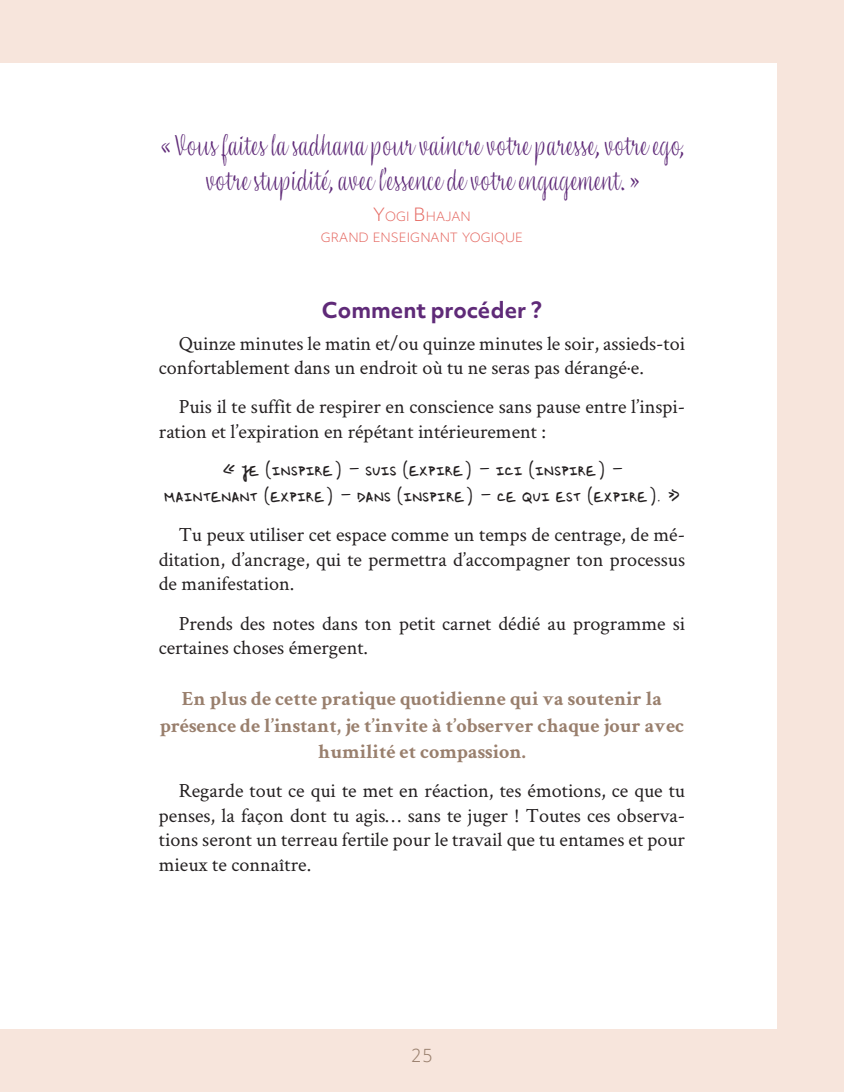
<style>
.page{position:relative;width:844px;height:1092px;background:#fff}
.page>*{position:absolute;margin:0;border:0;box-sizing:border-box;transform-origin:0 0}
.t1{font:31.5px/35px "Liebe Gerda";color:#5f2a78;text-align:center}
.t2{font:700 21px "Objektiv Mk 3";color:#5f2a78}
.t3{font:20.12px/24.5px "Crimson Text";color:#231f20}
.t4{font:700 20.12px/26.2px "Crimson Text";color:#997f6d;text-align:center}
.t5{font:20.12px/26.2px "Rough Notes Small Caps";letter-spacing:-.02em;color:#231f20;text-align:center}
.t6{font:300 17.5px "Objektiv Mk 3";color:#997f6d}
.t7{font:300 12.25px/21px "Objektiv Mk 3";color:#e56a63;text-align:center}
.s1{font-size:17.5px}
</style>
<div class="page">
<div style="left:0;top:1029px;width:843px;height:62px;background:#f7e5dc"></div>
<div style="left:0;top:0;width:843px;height:62px;background:#f7e5dc"></div>
<div style="left:777px;top:0;width:66px;height:1091px;background:#f7e5dc"></div>
<h1 class="t1" style="left:161px;top:127px;width:524px">« Vous faites la sadhana pour vaincre votre paresse, votre ego, votre stupidité, avec l’essence de votre engagement. »</h1>
<p class="t7" style="left:321px;top:206px;width:204px"><span class="s1">Y</span>OGI <span class="s1">B</span> HAJAN<br>GRAND ENSEIGNANT YOGIQUE</p>
<p class="t2" style="left:322px;top:295px;width:221px">Comment procéder ?</p>
<p class="t3" style="left:159px;top:330px;width:527px;text-indent:20px">Quinze minutes le matin et/ou quinze minutes le soir, assieds-toi confortablement dans un endroit où tu ne seras pas dérangé·e.</p>
<p class="t3" style="left:159px;top:394px;width:527px;text-indent:20px">Puis il te suffit de respirer en conscience sans pause entre l’inspi&shy;ration et l’expiration en répétant intérieurement :</p>
<p class="t5" style="left:164px;top:455px;width:517px">« Je (inspire) – suis (expire) – ici (inspire) –<br>maintenant (expire) – dans (inspire) – ce qui est (expire). »</p>
<p class="t3" style="left:159px;top:522px;width:527px;text-align:justify;text-indent:20px">Tu peux utiliser cet espace comme un temps de centrage, de mé&shy;ditation, d’ancrage, qui te permettra d’accompagner ton processus de manifestation.</p>
<p class="t3" style="left:159px;top:610px;width:527px;text-indent:20px">Prends des notes dans ton petit carnet dédié au programme si certaines choses émergent.</p>
<p class="t4" style="left:160px;top:685px;width:526px">En plus de cette pratique quotidienne qui va soutenir la présence de l’instant, je t’invite à t’observer chaque jour avec humilité et compassion.</p>
<p class="t3" style="left:159px;top:777px;width:527px;text-align:justify;text-indent:20px">Regarde tout ce qui te met en réaction, tes émotions, ce que tu penses, la façon dont tu agis… sans te juger ! Toutes ces observa&shy;tions seront un terreau fertile pour le travail que tu entames et pour mieux te connaître.</p>
<p class="t6" style="left:411px;top:1043px;width:24px">25</p>
</div>
